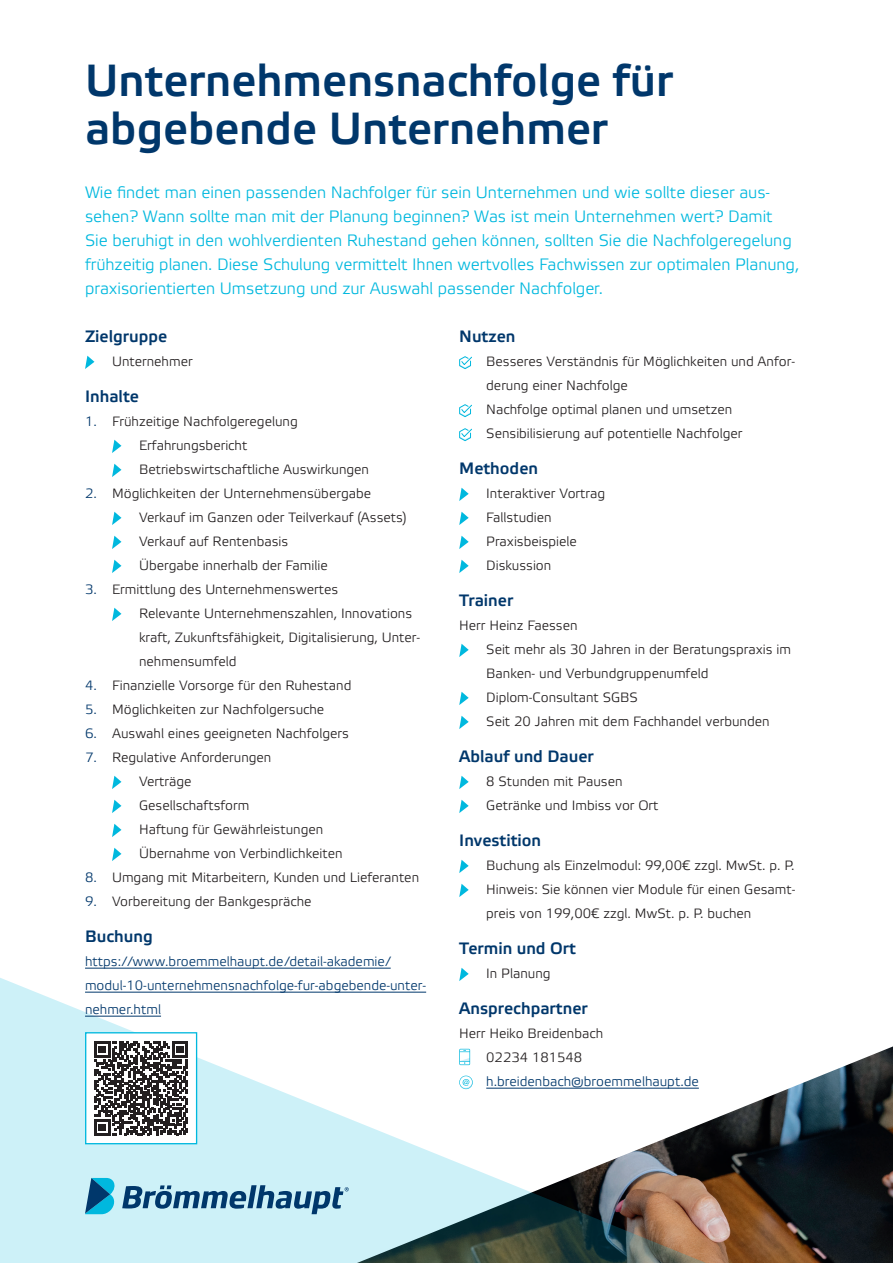
<style>
.page{position:relative;width:893px;height:1263px;background:#fff}
.page>*{position:absolute;margin:0;border:0;box-sizing:border-box;transform-origin:0 0}
.t1{font:500 45px/48px "Etelka";color:#00376b}
.t2{font:300 16.5px/24px "Etelka";letter-spacing:-.005em;color:#00b8de}
.t3{font:500 16.5px "Etelka";color:#00376b}
.t4{font:300 13.5px/24px "Etelka";color:#231f20}
.t5{font:300 13.5px/24px "Etelka";color:#00376b}
.s1{color:#00376b}
</style>
<div class="page">
<svg style="left:459px;top:356px;width:13px;height:13px"></svg>
<svg style="left:459px;top:404px;width:13px;height:13px"></svg>
<svg style="left:459px;top:428px;width:13px;height:13px"></svg>
<svg style="left:459px;top:488px;width:10px;height:13px"></svg>
<svg style="left:459px;top:512px;width:10px;height:13px"></svg>
<svg style="left:459px;top:536px;width:10px;height:13px"></svg>
<svg style="left:459px;top:560px;width:10px;height:13px"></svg>
<svg style="left:459px;top:644px;width:10px;height:13px"></svg>
<svg style="left:459px;top:692px;width:10px;height:13px"></svg>
<svg style="left:459px;top:716px;width:10px;height:13px"></svg>
<svg style="left:459px;top:776px;width:10px;height:13px"></svg>
<svg style="left:459px;top:800px;width:10px;height:13px"></svg>
<svg style="left:459px;top:860px;width:10px;height:13px"></svg>
<svg style="left:459px;top:884px;width:10px;height:13px"></svg>
<svg style="left:0;top:967px;width:893px;height:296px"></svg>
<svg style="left:85px;top:1178px;width:264px;height:36px;background:#84b5cb"></svg>
<hr style="left:85px;top:968px;width:306px;height:1px;background:#00376b">
<hr style="left:85px;top:992px;width:341px;height:1px;background:#00376b">
<hr style="left:85px;top:1016px;width:76px;height:1px;background:#00376b">
<svg style="left:85px;top:356px;width:10px;height:13px"></svg>
<svg style="left:112px;top:440px;width:10px;height:13px"></svg>
<svg style="left:112px;top:464px;width:10px;height:13px"></svg>
<svg style="left:112px;top:512px;width:10px;height:13px"></svg>
<svg style="left:112px;top:536px;width:10px;height:13px"></svg>
<svg style="left:112px;top:560px;width:10px;height:13px"></svg>
<svg style="left:112px;top:608px;width:10px;height:13px"></svg>
<svg style="left:112px;top:776px;width:10px;height:13px"></svg>
<svg style="left:112px;top:800px;width:10px;height:13px"></svg>
<svg style="left:112px;top:824px;width:10px;height:13px"></svg>
<svg style="left:112px;top:848px;width:10px;height:13px"></svg>
<div style="left:86px;top:1033px;width:111px;height:111px;background:#fff"></div>
<svg style="left:94px;top:1041px;width:94px;height:94px"></svg>
<div style="left:85px;top:1032px;width:112px;height:112px;border:1px solid #00b8de"></div>
<h1 class="t1" style="left:85px;top:57px;width:590px">Unternehmensnachfolge für abgebende Unternehmer</h1>
<p class="t2" style="left:85px;top:181px;width:716px">Wie findet man einen passenden Nachfolger für sein Unternehmen und wie sollte dieser aus&shy;sehen? Wann sollte man mit der Planung beginnen? Was ist mein Unternehmen wert? Damit Sie beruhigt in den wohlverdienten Ruhestand gehen können, sollten Sie die Nachfolgeregelung frühzeitig planen. Diese Schulung vermittelt Ihnen wertvolles Fachwissen zur optimalen Planung, praxisorientierten Umsetzung und zur Auswahl passender Nachfolger.</p>
<p class="t3" style="left:85px;top:326px;width:84px">Zielgruppe</p>
<p class="t4" style="left:112px;top:350px;width:82px">Unternehmer</p>
<p class="t3" style="left:85px;top:386px;width:55px">Inhalte</p>
<p class="t4" style="left:139px;top:410px;width:232px;text-indent:-54px"><span class="s1">1.</span> Frühzeitige Nachfolgeregelung<br>Erfahrungsbericht<br>Betriebswirtschaftliche Auswirkungen</p>
<p class="t4" style="left:139px;top:482px;width:269px;text-indent:-54px"><span class="s1">2.</span> Möglichkeiten der Unternehmensübergabe Verkauf im Ganzen oder Teilverkauf (Assets)<br>Verkauf auf Rentenbasis<br>Übergabe innerhalb der Familie</p>
<p class="t4" style="left:139px;top:578px;width:283px;text-indent:-54px"><span class="s1">3.</span> Ermittlung des Unternehmenswertes<br>Relevante Unternehmenszahlen, Innovations kraft, Zukunftsfähigkeit, Digitalisierung, Unter&shy;nehmensumfeld</p>
<p class="t4" style="left:85px;top:674px;width:268px"><span class="s1">4.</span> Finanzielle Vorsorge für den Ruhestand</p>
<p class="t4" style="left:85px;top:698px;width:241px"><span class="s1">5.</span> Möglichkeiten zur Nachfolgersuche</p>
<p class="t4" style="left:85px;top:722px;width:265px"><span class="s1">6.</span> Auswahl eines geeigneten Nachfolgers</p>
<p class="t4" style="left:139px;top:746px;width:205px;text-indent:-54px"><span class="s1">7.</span> Regulative Anforderungen<br>Verträge<br>Gesellschaftsform<br>Haftung für Gewährleistungen<br>Übernahme von Verbindlichkeiten</p>
<p class="t4" style="left:85px;top:866px;width:336px"><span class="s1">8.</span> Umgang mit Mitarbeitern, Kunden und Lieferanten</p>
<p class="t4" style="left:85px;top:890px;width:228px"><span class="s1">9.</span> Vorbereitung der Bankgespräche</p>
<p class="t3" style="left:85px;top:926px;width:69px">Buchung</p>
<p class="t5" style="left:85px;top:950px;width:343px">https://www.broemmelhaupt.de/detail-akademie/ modul-10-unternehmensnachfolge-fur-abgebende-unter&shy;nehmer.html</p>
<p class="t3" style="left:459px;top:326px;width:58px">Nutzen</p>
<p class="t4" style="left:486px;top:350px;width:310px">Besseres Verständnis für Möglichkeiten und Anfor&shy;derung einer Nachfolge<br>Nachfolge optimal planen und umsetzen Sensibilisierung auf potentielle Nachfolger</p>
<p class="t3" style="left:459px;top:458px;width:80px">Methoden</p>
<p class="t4" style="left:486px;top:482px;width:120px">Interaktiver Vortrag<br>Fallstudien<br>Praxisbeispiele<br>Diskussion</p>
<p class="t3" style="left:459px;top:590px;width:56px">Trainer</p>
<p class="t4" style="left:486px;top:614px;width:306px;text-indent:-27px">Herr Heinz Faessen<br>Seit mehr als 30 Jahren in der Beratungspraxis im Banken- und Verbundgruppenumfeld Diplom-Consultant SGBS<br>Seit 20 Jahren mit dem Fachhandel verbunden</p>
<p class="t3" style="left:459px;top:746px;width:136px">Ablauf und Dauer</p>
<p class="t4" style="left:486px;top:770px;width:174px">8 Stunden mit Pausen<br>Getränke und Imbiss vor Ort</p>
<p class="t3" style="left:459px;top:830px;width:84px">Investition</p>
<p class="t4" style="left:486px;top:854px;width:311px;text-align:justify">Buchung als Einzelmodul: 99,00€ zzgl. MwSt. p. P.<br>Hinweis: Sie können vier Module für einen Gesamt&shy;preis von 199,00€ zzgl. MwSt. p. P. buchen</p>
<p class="t3" style="left:459px;top:938px;width:118px">Termin und Ort</p>
<p class="t4" style="left:486px;top:962px;width:66px">In Planung</p>
<p class="t3" style="left:459px;top:998px;width:130px">Ansprechpartner</p>
<p class="t4" style="left:459px;top:1022px;width:145px;text-align:center">Herr Heiko Breidenbach<br>02234 181548</p>
<p class="t5" style="left:486px;top:1070px;width:214px">h.breidenbach@broemmelhaupt.de</p>
</div>
